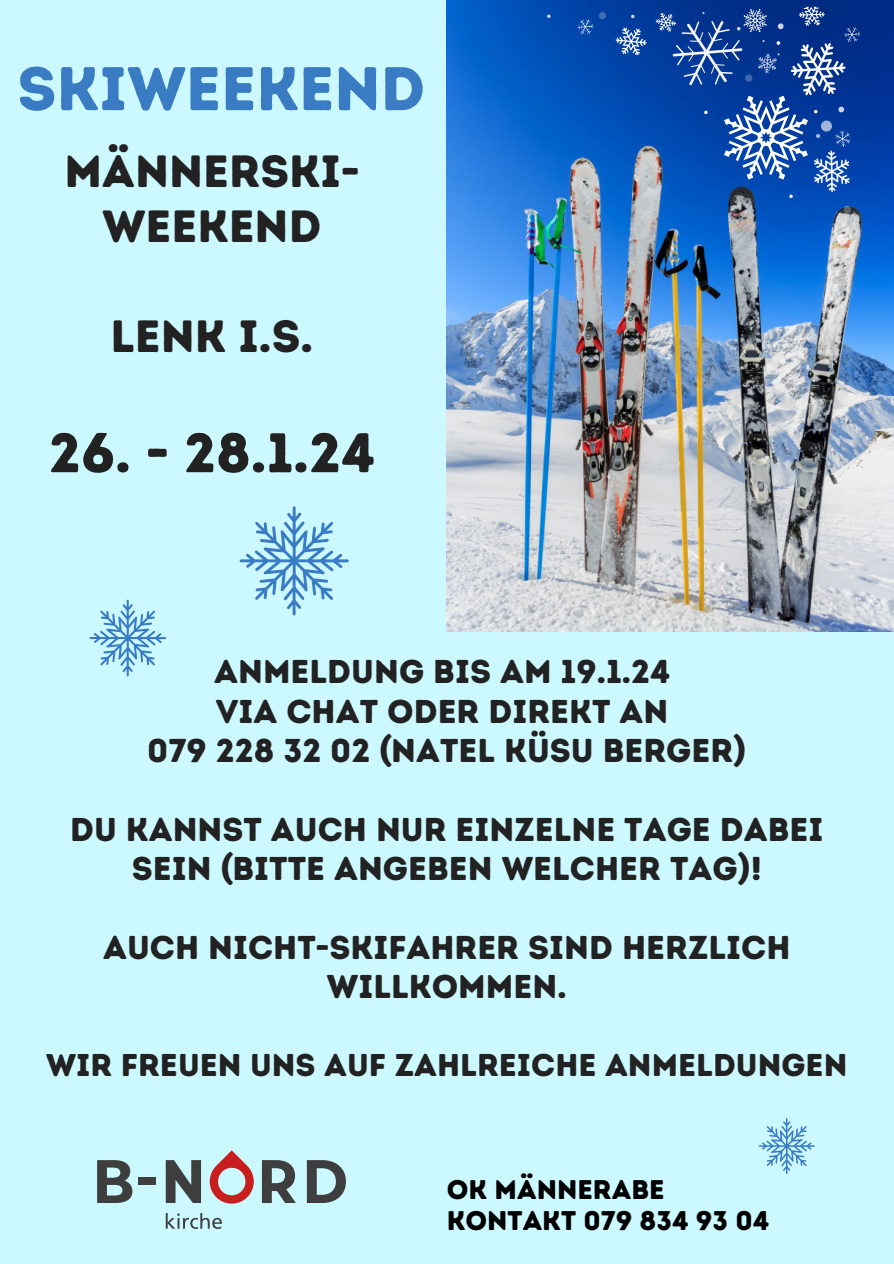
<style>
.page{position:relative;width:894px;height:1264px;background:#fff}
.page>*{position:absolute;margin:0;border:0;box-sizing:border-box;transform-origin:0 0}
.t1{font:61.5px "Intro Rust Base";color:#397cc4}
.t2{font:55.65px "Intro Rust Base";color:#222}
.t3{font:45.15px/54.9px "Intro Rust Base";color:#222;text-align:center}
.t4{font:33px/39.3px "Intro Rust Base";color:#222;text-align:center}
.t5{font:31.5px "Intro Rust Base";color:#222}
.t6{font:27px/31.5px "Intro Rust Base";color:#000}
</style>
<div class="page">
<div style="left:0;top:0;width:893px;height:1263px;background:#ccf9ff"></div>
<img style="left:446px;top:0;width:447px;height:631px">
<svg style="left:210px;top:1150px;width:44px;height:53px"></svg>
<svg style="left:97px;top:1160px;width:35px;height:42px"></svg>
<div style="left:139px;top:1177px;width:17px;height:8px;background:#3e3e3e"></div>
<svg style="left:166px;top:1160px;width:35px;height:42px"></svg>
<svg style="left:262px;top:1160px;width:34px;height:42px"></svg>
<svg style="left:307px;top:1160px;width:39px;height:42px"></svg>
<svg style="left:166px;top:1213px;width:56px;height:15px"></svg>
<svg style="left:89px;top:599px;width:77px;height:77px"></svg>
<svg style="left:239px;top:506px;width:109px;height:109px"></svg>
<svg style="left:758px;top:1118px;width:56px;height:56px"></svg>
<svg style="left:843px;top:206px;width:7px;height:7px"></svg>
<svg style="left:577px;top:12px;width:29px;height:22px"></svg>
<svg style="left:836px;top:234px;width:11px;height:11px"></svg>
<svg style="left:615px;top:28px;width:31px;height:27px"></svg>
<svg style="left:655px;top:7px;width:204px;height:191px"></svg>
<h1 class="t1" style="left:17px;top:50px;width:409px">SKIWEEKEND</h1>
<h3 class="t3" style="left:64px;top:145px;width:296px">MÄNNERSKI-<br>WEEKEND</h3>
<h3 class="t3" style="left:111px;top:309px;width:204px">LENK I.S.</h3>
<h2 class="t2" style="left:49px;top:417px;width:328px">26. - 28.1.24</h2>
<p class="t4" style="left:147px;top:652px;width:600px">ANMELDUNG BIS AM 19.1.24<br>VIA CHAT ODER DIREKT AN<br>079 228 32 02 (NATEL KÜSU BERGER)</p>
<p class="t4" style="left:70px;top:810px;width:754px">DU KANNST AUCH NUR EINZELNE TAGE DABEI<br>SEIN (BITTE ANGEBEN WELCHER TAG)!</p>
<p class="t4" style="left:103px;top:928px;width:688px">AUCH NICHT-SKIFAHRER SIND HERZLICH<br>WILLKOMMEN.</p>
<p class="t5" style="left:46px;top:1044px;width:802px">WIR FREUEN UNS AUF ZAHLREICHE ANMELDUNGEN</p>
<p class="t6" style="left:446px;top:1174px;width:324px">OK MÄNNERABE<br>KONTAKT 079 834 93 04</p>
</div>
